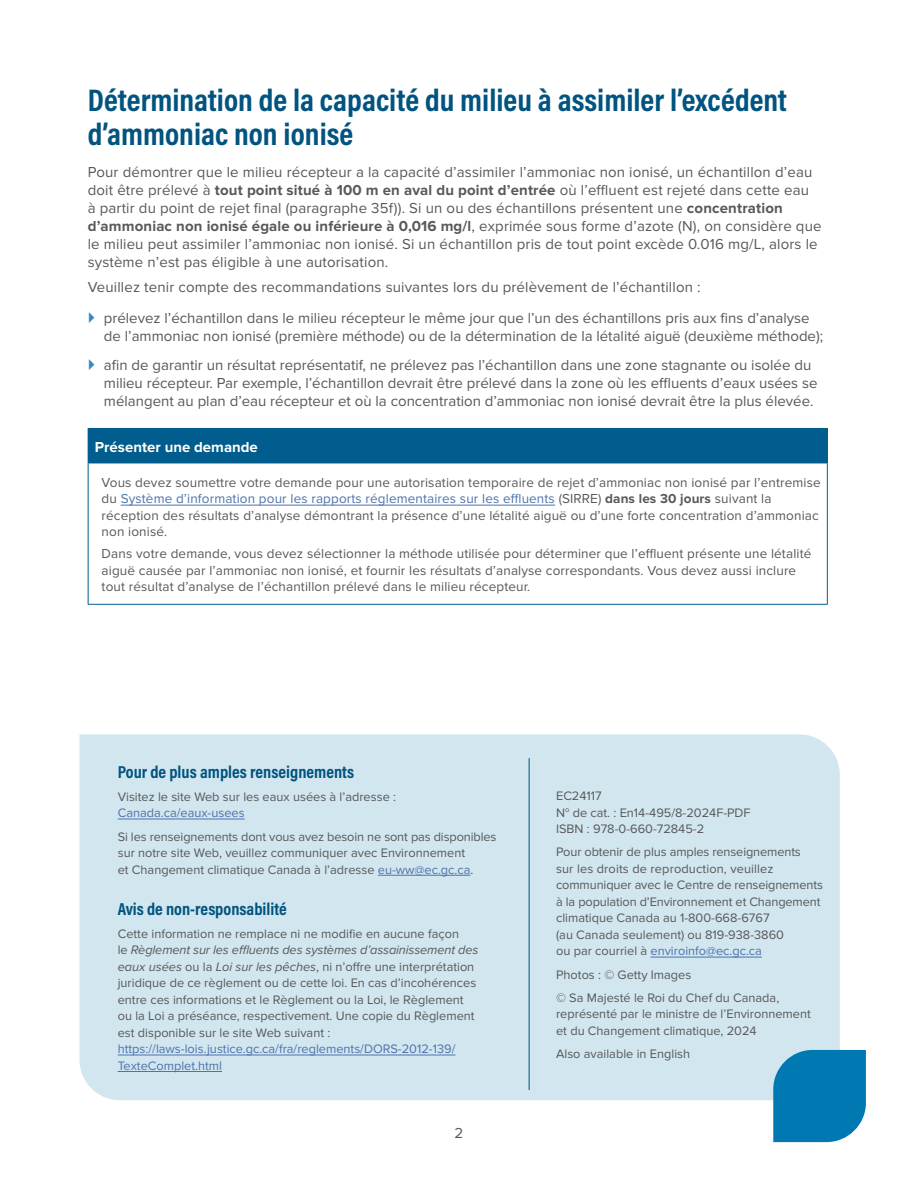
<style>
.page{position:relative;width:918px;height:1188px;background:#fff}
.page>*{position:absolute;margin:0;border:0;box-sizing:border-box;transform-origin:0 0}
.t1{font:700 31.5px/34.5px "Acumin Pro Cond";color:#00547f}
.t2{font:700 17.4px "Acumin Pro Cond";color:#00547f}
.body_text{font:15px/18px "Proxima Nova";color:#57585a}
.Table_header{font:700 15px "Proxima Nova";color:#fff}
.Body_text_table{font:13.5px/16.2px "Proxima Nova";letter-spacing:.01em;color:#57585a}
.t3{font:12.75px/16.5px "Proxima Nova";color:#57585a}
.t4{font:12.75px/16.5px "Proxima Nova";color:#4d72ac}
.s1{font-weight:700}
.s2{color:#4d72ac}
.s3{font-style:italic}
</style>
<div class="page">
<div style="left:80px;top:734px;width:760px;height:366px;background:#d2e6ef"></div>
<hr style="left:529px;top:758px;width:1px;height:332px;background:#00547f">
<hr style="left:118px;top:819px;width:127px;height:1px;background:#4d72ac">
<hr style="left:378px;top:875px;width:92px;height:1px;background:#4d72ac">
<hr style="left:118px;top:1055px;width:337px;height:1px;background:#4d72ac">
<hr style="left:118px;top:1071px;width:104px;height:1px;background:#4d72ac">
<hr style="left:651px;top:957px;width:111px;height:1px;background:#4d72ac">
<svg style="left:773px;top:1050px;width:93px;height:92px;background:#1281b7"></svg>
<div style="left:88px;top:428px;width:739px;height:35px;background:#005d8d"></div>
<hr style="left:88px;top:428px;width:740px;height:1px;background:#005d8d">
<hr style="left:827px;top:429px;width:1px;height:34px;background:#005d8d">
<hr style="left:88px;top:463px;width:740px;height:1px;background:#005d8d">
<hr style="left:88px;top:463px;width:1px;height:141px;background:#005d8d">
<hr style="left:827px;top:463px;width:1px;height:141px;background:#005d8d">
<hr style="left:88px;top:604px;width:740px;height:1px;background:#005d8d">
<hr style="left:121px;top:505px;width:434px;height:1px;background:#4d72ac">
<h1 class="t1" style="left:88px;top:82px;width:701px">Détermination de la capacité du milieu à assimiler l’excédent d’ammoniac non ionisé</h1>
<p class="body_text" style="left:88px;top:163px;width:735px">Pour démontrer que le milieu récepteur a la capacité d’assimiler l’ammoniac non ionisé, un échantillon d’eau doit être prélevé à <span class="s1">tout point situé à 100 m en aval du point d’entrée</span> où l’effluent est rejeté dans cette eau<br>à partir du point de rejet final (paragraphe 35f)). Si un ou des échantillons présentent une <span class="s1">concentration d’ammoniac non ionisé égale ou inférieure à 0,016 mg/l</span>, exprimée sous forme d’azote (N), on considère que le milieu peut assimiler l’ammoniac non ionisé. Si un échantillon pris de tout point excède 0.016 mg/L, alors le système n’est pas éligible à une autorisation.</p>
<p class="body_text" style="left:88px;top:278px;width:614px">Veuillez tenir compte des recommandations suivantes lors du prélèvement de l’échantillon :</p>
<p class="body_text" style="left:104px;top:310px;width:721px">prélevez l’échantillon dans le milieu récepteur le même jour que l’un des échantillons pris aux fins d’analyse de l’ammoniac non ionisé (première méthode) ou de la détermination de la létalité aiguë (deuxième méthode);</p>
<p class="body_text" style="left:104px;top:356px;width:715px">afin de garantir un résultat représentatif, ne prélevez pas l’échantillon dans une zone stagnante ou isolée du milieu récepteur. Par exemple, l’échantillon devrait être prélevé dans la zone où les effluents d’eaux usées se mélangent au plan d’eau récepteur et où la concentration d’ammoniac non ionisé devrait être la plus élevée.</p>
<p class="Table_header" style="left:95px;top:438px;width:165px">Présenter une demande</p>
<p class="Body_text_table" style="left:102px;top:475px;width:721px">Vous devez soumettre votre demande pour une autorisation temporaire de rejet d’ammoniac non ionisé par l’entremise du <span class="s2">Système d’information pour les rapports réglementaires sur les effluents</span> (SIRRE) <span class="s1">dans les 30 jours</span> suivant la réception des résultats d’analyse démontrant la présence d’une létalité aiguë ou d’une forte concentration d’ammoniac non ionisé.</p>
<p class="Body_text_table" style="left:102px;top:546px;width:711px">Dans votre demande, vous devez sélectionner la méthode utilisée pour déterminer que l’effluent présente une létalité aiguë causée par l’ammoniac non ionisé, et fournir les résultats d’analyse correspondants. Vous devez aussi inclure tout résultat d’analyse de l’échantillon prélevé dans le milieu récepteur.</p>
<p class="t2" style="left:118px;top:760px;width:238px">Pour de plus amples renseignements</p>
<p class="t3" style="left:118px;top:789px;width:280px">Visitez le site Web sur les eaux usées à l’adresse :</p>
<p class="t4" style="left:118px;top:805px;width:128px">Canada.ca/eaux-usees</p>
<p class="t3" style="left:118px;top:828px;width:380px">Si les renseignements dont vous avez besoin ne sont pas disponibles sur notre site Web, veuillez communiquer avec Environnement<br>et Changement climatique Canada à l’adresse <span class="s2">eu-ww@ec.gc.ca</span>.</p>
<p class="t2" style="left:118px;top:897px;width:171px">Avis de non-responsabilité</p>
<p class="t3" style="left:118px;top:926px;width:362px">Cette information ne remplace ni ne modifie en aucune façon<br>le <span class="s3">Règlement sur les effluents des systèmes d’assainissement des eaux usées</span> ou la <span class="s3">Loi sur les pêches</span>, ni n’offre une interprétation juridique de ce règlement ou de cette loi. En cas d’incohérences entre ces informations et le Règlement ou la Loi, le Règlement ou la Loi a préséance, respectivement. Une copie du Règlement est disponible sur le site Web suivant :</p>
<p class="t4" style="left:118px;top:1041px;width:339px">https://laws-lois.justice.gc.ca/fra/reglements/DORS-2012-139/<br>TexteComplet.html</p>
<p class="body_text" style="left:455px;top:1125px;width:10px">2</p>
<p class="t3" style="left:556px;top:788px;width:196px">EC24117<br>N<sup>o</sup> de cat. : En14-495/8-2024F-PDF<br>ISBN : 978-0-660-72845-2</p>
<p class="t3" style="left:556px;top:844px;width:268px">Pour obtenir de plus amples renseignements<br>sur les droits de reproduction, veuillez communiquer avec le Centre de renseignements à la population d’Environnement et Changement climatique Canada au 1-800-668-6767<br>(au Canada seulement) ou 819-938-3860<br>ou par courriel à <span class="s2">enviroinfo@ec.gc.ca</span></p>
<p class="t3" style="left:556px;top:963px;width:225px;line-height:23.2px">Photos : © Getty Images<br>© Sa Majesté le Roi du Chef du Canada,</p>
<p class="t3" style="left:556px;top:1006px;width:256px">représenté par le ministre de l’Environnement et du Changement climatique, 2024</p>
<p class="t3" style="left:556px;top:1046px;width:136px">Also available in English</p>
</div>
